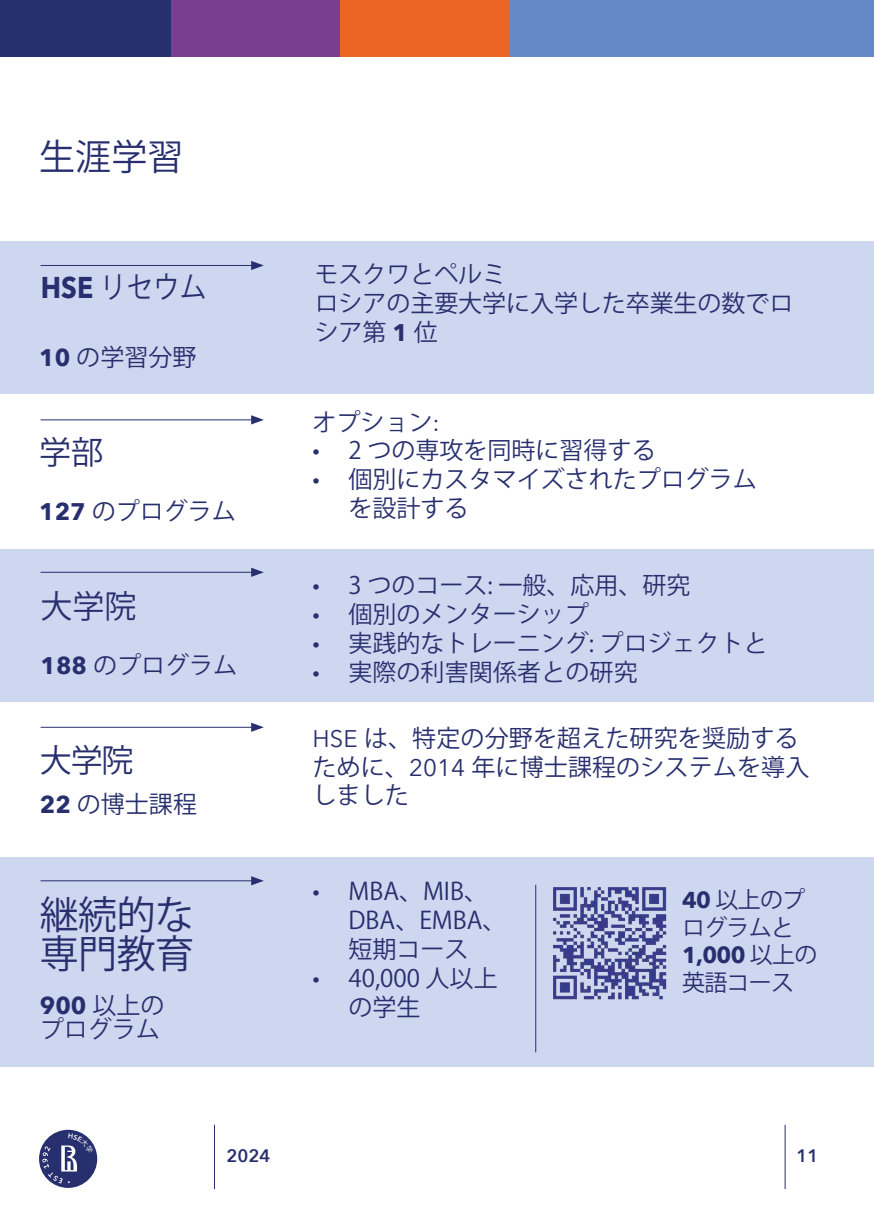
<style>
.page{position:relative;width:874px;height:1225px;background:#fff}
.page>*{position:absolute;margin:0;border:0;box-sizing:border-box;transform-origin:0 0}
.t1{font:39px/39px "Koz Go Pr 6 N";letter-spacing:-.015em;color:#282f6e}
.t2{font:36px "Koz Go Pr 6 N";color:#282f6e}
.t3{font:32px "Koz Go Pr 6 N";color:#282f6e}
.t4{font:30px "Koz Go Pr 6 N";color:#282f6e;scale:.89 1}
.t5{font:24px/28.8px "Koz Go Pr 6 N";color:#282f6e}
.t6{font:700 24px "Avenir Next";color:#282f6e}
.t7{font:23px/27.6px "Koz Go Pr 6 N";letter-spacing:-.03em;color:#282f6e}
.t8{font:700 23px "Avenir Next";color:#282f6e}
.t9{font:600 18px "Avenir Next";color:#282f6e}
.s1{font-family:"Avenir Next";font-weight:700}
.s2{font-family:"Koz Go Pr 6 N";font-weight:400}
.s3{font-family:"Avenir Next"}
</style>
<div class="page">
<hr style="left:784px;top:1124px;width:1px;height:65px;background:#282f6e">
<hr style="left:214px;top:1124px;width:1px;height:65px;background:#282f6e">
<div style="left:0;top:857px;width:873px;height:209px;background:#cdd7ef"></div>
<div style="left:0;top:549px;width:873px;height:152px;background:#cdd7ef"></div>
<div style="left:0;top:241px;width:873px;height:153px;background:#cdd7ef"></div>
<hr style="left:41px;top:880px;width:213px;height:1px;background:#282f6e">
<svg style="left:251px;top:876px;width:13px;height:9px"></svg>
<hr style="left:41px;top:572px;width:213px;height:1px;background:#282f6e">
<svg style="left:251px;top:567px;width:13px;height:10px"></svg>
<hr style="left:41px;top:419px;width:213px;height:1px;background:#282f6e">
<svg style="left:251px;top:415px;width:13px;height:9px"></svg>
<hr style="left:41px;top:265px;width:213px;height:1px;background:#282f6e">
<svg style="left:251px;top:261px;width:13px;height:9px"></svg>
<hr style="left:41px;top:727px;width:213px;height:1px;background:#282f6e">
<svg style="left:251px;top:722px;width:13px;height:10px"></svg>
<img style="left:553px;top:887px;width:114px;height:113px">
<hr style="left:535px;top:884px;width:1px;height:168px;background:#282f6e">
<div style="left:339px;top:0;width:171px;height:57px;background:#ec6524"></div>
<div style="left:169px;top:0;width:170px;height:57px;background:#783e90"></div>
<div style="left:0;top:0;width:170px;height:57px;background:#282f6e"></div>
<div style="left:510px;top:0;width:363px;height:57px;background:#6589c6"></div>
<svg style="left:39px;top:1129px;width:58px;height:58px"></svg>
<svg style="left:42px;top:1133px;width:52px;height:50px;background:#53588b"></svg>
<h2 class="t2" style="left:39px;top:137px;width:145px">生涯学習</h2>
<p class="t4" style="left:41px;top:270px;width:187px"><span class="s1">HSE</span> リセウム</p>
<p class="t5" style="left:314px;top:261px;width:480px">モスクワとペルミ<br>ロシアの主要大学に入学した卒業生の数でロシア第 <span class="s1">1</span> 位</p>
<p class="t5" style="left:39px;top:343px;width:159px"><span class="s1">10</span> の学習分野</p>
<h3 class="t3" style="left:39px;top:434px;width:65px">学部</h3>
<p class="t5" style="left:39px;top:497px;width:198px"><span class="s1">127</span> のプログラム</p>
<h3 class="t3" style="left:41px;top:588px;width:98px">大学院</h3>
<p class="t5" style="left:41px;top:651px;width:198px"><span class="s1">188</span> のプログラム</p>
<h3 class="t3" style="left:40px;top:742px;width:95px">大学院</h3>
<p class="t5" style="left:40px;top:790px;width:159px"><span class="s1">22</span> の博士課程</p>
<h1 class="t1" style="left:40px;top:896px;width:156px">継続的な専門教育</h1>
<p class="t6" style="left:40px;top:985px;width:126px">900 <span class="s2">以上の</span></p>
<p class="t5" style="left:40px;top:1015px;width:122px">プログラム</p>
<p class="t5" style="left:312px;top:408px;width:129px">オプション<span class="s3">:</span></p>
<p class="t5" style="left:312px;top:437px;width:344px">• 2 つの専攻を同時に習得する</p>
<p class="t5" style="left:348px;top:465px;width:409px;text-indent:-36px">• 個別にカスタマイズされたプログラムを設計する</p>
<p class="t5" style="left:312px;top:571px;width:379px">• 3 つのコース: 一般、応用、研究</p>
<p class="t5" style="left:312px;top:600px;width:277px">• 個別のメンターシップ</p>
<p class="t5" style="left:312px;top:629px;width:456px">• 実践的なトレーニング: プロジェクトと</p>
<p class="t5" style="left:312px;top:658px;width:326px">• 実際の利害関係者との研究</p>
<p class="t5" style="left:312px;top:724px;width:498px"><span class="s3">HSE</span> は、特定の分野を超えた研究を奨励するために、<span class="s3">2014</span> 年に博士課程のシステムを導入しました</p>
<p class="t5" style="left:348px;top:877px;width:159px;text-indent:-36px">• MBA、MIB、<br>DBA、EMBA、短期コース</p>
<p class="t5" style="left:348px;top:964px;width:150px;text-indent:-36px">• 40,000 人以上の学生</p>
<p class="t7" style="left:681px;top:886px;width:125px"><span class="s1">40</span> 以上のプログラムと</p>
<p class="t8" style="left:681px;top:935px;width:137px">1,000 <span class="s2">以上の</span></p>
<p class="t7" style="left:681px;top:969px;width:114px">英語コース</p>
<p class="t9" style="left:226px;top:1140px;width:45px">2024</p>
<p class="t9" style="left:796px;top:1140px;width:23px">11</p>
</div>
